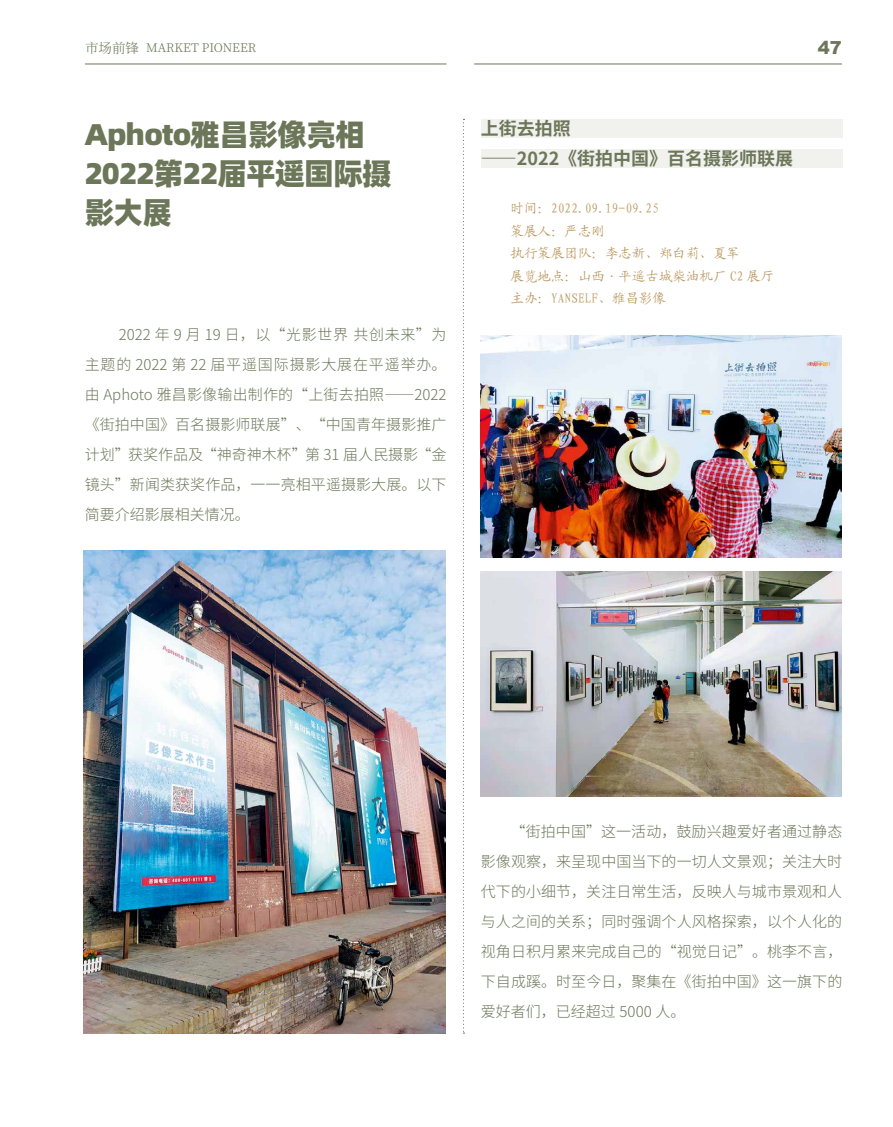
<style>
.page{position:relative;width:893px;height:1127px;background:#fff}
.page>*{position:absolute;margin:0;border:0;box-sizing:border-box;transform-origin:0 0}
.t1{font:30px/39px "Alibaba Pu Hui Ti H";letter-spacing:-.025em;color:#6c7759}
.t2{font:700 18px/30px "Source Han Sans CN";color:#6c7759}
.t3{font:900 18px "Arial";color:#6c7759}
.t4{font:300 15px/30px "Source Han Sans CN";letter-spacing:.005em;color:#6c7759;text-align:justify}
.t5{font:13.5px/22.5px "Kai Ti GB2312";color:#ba985f}
.t6{font:300 12px "Source Han Serif CN";color:#6c7759}
.s1{font-size:13.5px}
</style>
<div class="page">
<hr style="left:85px;top:64px;width:361px;height:1px;background:#6c7759">
<hr style="left:474px;top:64px;width:368px;height:1px;background:#6c7759">
<svg style="left:463px;top:119px;width:1px;height:914px"></svg>
<div style="left:481px;top:119px;width:361px;height:18px;background:#f1f1ee"></div>
<div style="left:481px;top:149px;width:361px;height:18px;background:#f1f1ee"></div>
<img style="left:84px;top:551px;width:362px;height:482px">
<img style="left:480px;top:336px;width:362px;height:221px">
<img style="left:480px;top:571px;width:362px;height:226px">
<p class="t6" style="left:85px;top:41px;width:173px"><span class="s1">市场前锋</span> MARKET PIONEER</p>
<p class="t3" style="left:818px;top:35px;width:26px">47</p>
<h1 class="t1" style="left:85px;top:113px;width:309px">Aphoto雅昌影像亮相<br>2022第22届平遥国际摄影大展</h1>
<p class="t4" style="left:85px;top:319px;width:363px;text-indent:34px">2022 年 9 月 19 日，以“光影世界 共创未来”为主题的 2022 第 22 届平遥国际摄影大展在平遥举办。由 Aphoto 雅昌影像输出制作的“上街去拍照——2022《街拍中国》百名摄影师联展”、“中国青年摄影推广计划”获奖作品及“神奇神木杯”第 31 届人民摄影“金镜头”新闻类获奖作品，一一亮相平遥摄影大展。以下简要介绍影展相关情况。</p>
<p class="t2" style="left:481px;top:114px;width:314px">上街去拍照<br>——2022《街拍中国》百名摄影师联展</p>
<p class="t5" style="left:511px;top:197px;width:265px">时间：2022.09.19-09.25<br>策展人：严志刚<br>执行策展团队：李志新、郑白莉、夏军<br>展览地点：山西·平遥古城柴油机厂 C2 展厅主办：YANSELF、雅昌影像</p>
<p class="t4" style="left:481px;top:817px;width:363px;text-indent:30px">“街拍中国”这一活动，鼓励兴趣爱好者通过静态影像观察，来呈现中国当下的一切人文景观；关注大时代下的小细节，关注日常生活，反映人与城市景观和人与人之间的关系；同时强调个人风格探索，以个人化的视角日积月累来完成自己的“视觉日记”。桃李不言，下自成蹊。时至今日，聚集在《街拍中国》这一旗下的爱好者们，已经超过 5000 人。</p>
</div>
